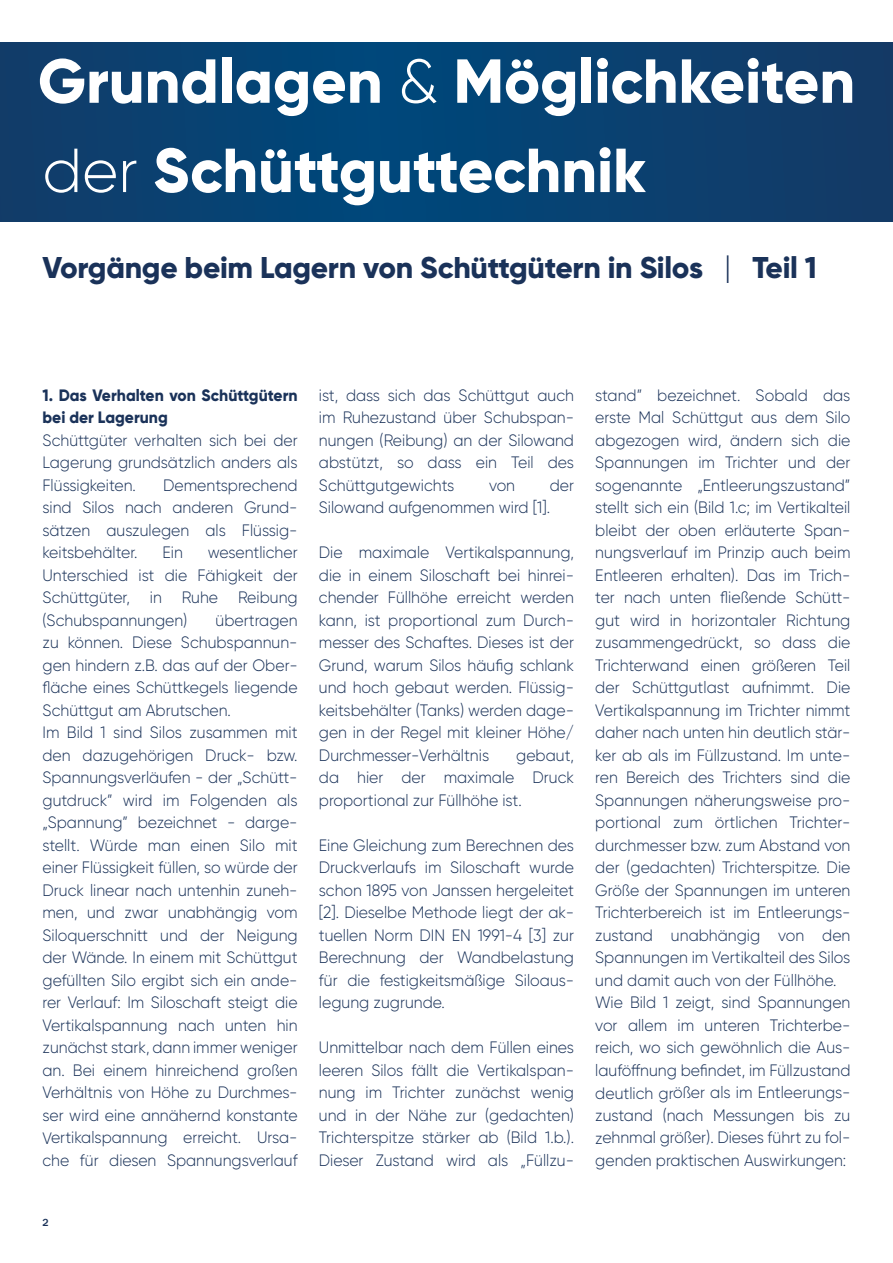
<style>
.page{position:relative;width:893px;height:1263px;background:#fff}
.page>*{position:absolute;margin:0;border:0;box-sizing:border-box;transform-origin:0 0}
.t1{font:800 62.1px/89.2px "Gilroy";color:#fff}
.t2{font:800 30px "Gilroy";letter-spacing:-.01em;color:#1a3259}
.t3{font:300 16.5px/22.5px "Gilroy";color:#1a3259;text-align:justify;scale:.95 1}
.t4{font:800 16.5px/22.5px "Gilroy";color:#1a3259;scale:.95 1}
.t5{font:500 10.5px "Franklin Gothic";color:#1a3259}
.s1{font-weight:300}
</style>
<div class="page">
<div style="left:0;top:43px;width:893px;height:178px;background:#0a4170"></div>
<h1 class="t1" style="left:38px;top:36px;width:819px">Grundlagen <span class="s1">&amp;</span> Möglichkeiten <span class="s1">der</span> Schüttguttechnik</h1>
<h2 class="t2" style="left:43px;top:249px;width:776px">Vorgänge beim Lagern von Schüttgütern in Silos <span class="s1">|</span> Teil 1</h2>
<p class="t4" style="left:43px;top:384px;width:270px">1. Das Verhalten von Schüttgütern bei der Lagerung</p>
<p class="t3" style="left:43px;top:429px;width:270px">Schüttgüter verhalten sich bei der Lagerung grundsätzlich anders als Flüssigkeiten.</p>
<p class="t3" style="left:43px;top:474px;width:270px;text-indent:121px">Dementsprechend sind Silos nach anderen Grund&shy;sätzen auszulegen als Flüssig&shy;keitsbehälter.</p>
<p class="t3" style="left:43px;top:541px;width:270px;text-indent:165px">wesentlicher Unterschied ist die Fähigkeit der Schüttgüter, in Ruhe Reibung (Schubspannungen)</p>
<p class="t3" style="left:163px;top:541px;width:23px">Ein</p>
<p class="t3" style="left:43px;top:609px;width:270px;text-align:left;text-indent:173px">übertragen zu können. Diese Schubspannun&shy;gen hindern z.B. das auf der Ober&shy;fläche eines Schüttkegels liegende<br>Schüttgut am Abrutschen.<br>Im Bild 1 sind Silos zusammen mit den dazugehörigen Druck- bzw.<br>Spannungsverläufen - der „Schütt&shy;gutdruck” wird im Folgenden als „Spannung” bezeichnet - darge&shy;stellt. Würde man einen Silo mit einer Flüssigkeit füllen, so würde der<br>Druck linear nach untenhin zuneh&shy;men, und zwar unabhängig vom<br>Siloquerschnitt und der Neigung der Wände. In einem mit Schüttgut gefüllten Silo ergibt sich ein ande&shy;rer Verlauf: Im Siloschaft steigt die<br>Vertikalspannung nach unten hin zunächst stark, dann immer weniger an. Bei einem hinreichend großen<br>Verhältnis von Höhe zu Durchmes&shy;ser wird eine annähernd konstante<br>Vertikalspannung erreicht. Ursa&shy;che für diesen Spannungsverlauf</p>
<p class="t5" style="left:43px;top:1216px;width:8px">2</p>
<p class="t3" style="left:319px;top:384px;width:270px">ist, dass sich das Schüttgut auch im Ruhezustand über Schubspan&shy;nungen (Reibung) an der Silowand abstützt, so dass ein Teil des Schüttgutgewichts</p>
<p class="t3" style="left:319px;top:474px;width:270px;text-indent:231px">der<br>Silowand aufgenommen wird [1].</p>
<p class="t3" style="left:319px;top:541px;width:270px">Die maximale Vertikalspannung, die in einem Siloschaft bei hinrei&shy;chender Füllhöhe erreicht werden kann, ist proportional zum Durch&shy;messer des Schaftes. Dieses ist der Grund, warum Silos häufig schlank und hoch gebaut werden. Flüssig&shy;keitsbehälter (Tanks) werden dage&shy;gen in der Regel mit kleiner Höhe/ Durchmesser-Verhältnis</p>
<p class="t3" style="left:489px;top:474px;width:29px">von</p>
<p class="t3" style="left:319px;top:744px;width:270px;text-indent:197px">gebaut, da hier der maximale Druck proportional zur Füllhöhe ist.</p>
<p class="t3" style="left:319px;top:834px;width:270px">Eine Gleichung zum Berechnen des Druckverlaufs im Siloschaft wurde schon 1895 von Janssen hergeleitet [2]. Dieselbe Methode liegt der ak&shy;tuellen Norm DIN EN 1991-4 [3] zur Berechnung der Wandbelastung für die festigkeitsmäßige Siloaus&shy;legung zugrunde.</p>
<p class="t3" style="left:319px;top:1036px;width:270px">Unmittelbar nach dem Füllen eines leeren Silos fällt die Vertikalspan&shy;nung im Trichter zunächst wenig und in der Nähe zur (gedachten)<br>Trichterspitze stärker ab (Bild 1.b.).<br>Dieser Zustand wird als „Füllzu-</p>
<p class="t3" style="left:595px;top:384px;width:270px;text-align:left">stand” bezeichnet. Sobald das erste Mal Schüttgut aus dem Silo abgezogen wird, ändern sich die Spannungen im Trichter und der sogenannte „Entleerungszustand” stellt sich ein (Bild 1.c; im Vertikalteil bleibt der oben erläuterte Span&shy;nungsverlauf im Prinzip auch beim Entleeren erhalten). Das im Trich&shy;ter nach unten fließende Schütt&shy;gut wird in horizontaler Richtung zusammengedrückt, so dass die Trichterwand einen größeren Teil der Schüttgutlast aufnimmt. Die Vertikalspannung im Trichter nimmt daher nach unten hin deutlich stär&shy;ker ab als im Füllzustand. Im unte&shy;ren Bereich des Trichters sind die Spannungen näherungsweise pro&shy;portional zum örtlichen Trichter&shy;durchmesser bzw. zum Abstand von der (gedachten) Trichterspitze. Die Größe der Spannungen im unteren Trichterbereich ist im Entleerungs&shy;zustand unabhängig von den Spannungen im Vertikalteil des Silos und damit auch von der Füllhöhe.<br>Wie Bild 1 zeigt, sind Spannungen vor allem im unteren Trichterbe&shy;reich, wo sich gewöhnlich die Aus&shy;lauföffnung befindet, im Füllzustand deutlich größer als im Entleerungs&shy;zustand (nach Messungen bis zu zehnmal größer). Dieses führt zu fol&shy;genden praktischen Auswirkungen:</p>
</div>
